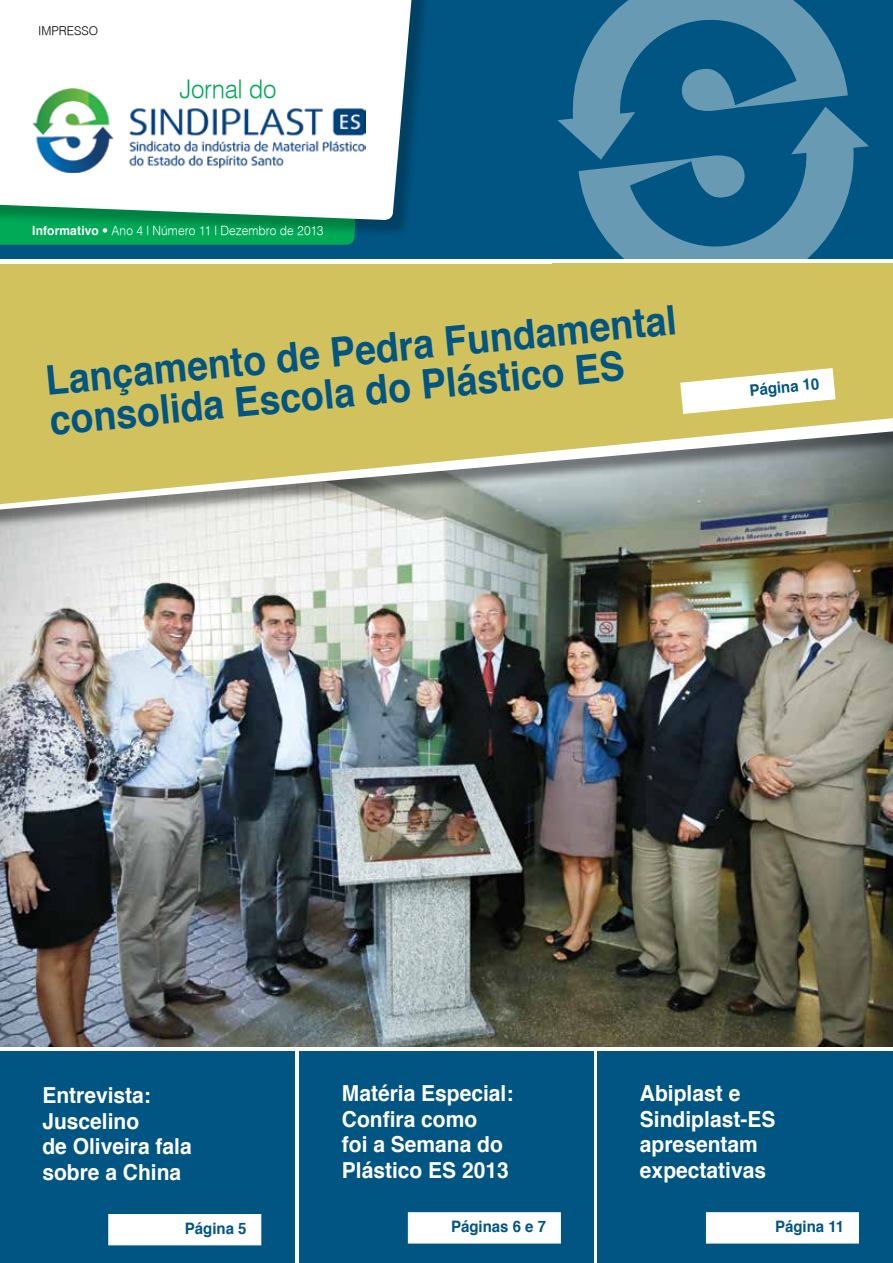
<style>
.page{position:relative;width:893px;height:1263px;background:#fff}
.page>*{position:absolute;margin:0;border:0;box-sizing:border-box;transform-origin:0 0}
.t1{font:700 40.8px/41px "Helvetica";color:#005582;scale:.92 1}
.t2{font:300 25.2px "Helvetica";letter-spacing:-.015em;color:#00aa57;scale:.95 1}
.t3{font:700 22.05px/25.5px "Helvetica";color:#fff;scale:.95 1}
.t4{font:700 15.75px "Helvetica";color:#005582;scale:.95 1}
.t5{font:300 12.6px "Helvetica";letter-spacing:.005em;color:#fff;scale:.95 1}
.t6{font:300 12px "Helvetica";color:#000}
.s1{font-weight:700}
</style>
<div class="page">
<img style="left:0;top:532px;width:893px;height:514px">
<div style="left:0;top:107px;width:893px;height:425px;background:#000;opacity:.45"></div>
<svg style="left:0;top:263px;width:893px;height:241px;background:#c9be6c"></svg>
<div style="left:0;top:0;width:893px;height:259px;background:#005582"></div>
<svg style="left:0;top:238px;width:355px;height:7px;background:#00a558"></svg>
<div style="left:0;top:0;width:432px;height:238px;background:#000;opacity:.25"></div>
<svg style="left:0;top:0;width:414px;height:220px;background:#e9f2f0"></svg>
<img style="left:32px;top:88px;width:333px;height:85px">
<svg style="left:557px;top:0;width:291px;height:140px"></svg>
<svg style="left:579px;top:107px;width:290px;height:152px"></svg>
<hr style="left:0;top:259px;width:893px;height:4px;background:#fff">
<div style="left:0;top:1052px;width:294px;height:211px;background:#005582"></div>
<div style="left:299px;top:1052px;width:295px;height:211px;background:#005582"></div>
<div style="left:597px;top:1052px;width:296px;height:211px;background:#005582"></div>
<div style="left:108px;top:1214px;width:153px;height:31px;background:#fff;border:1px solid #fff"></div>
<div style="left:706px;top:1212px;width:153px;height:31px;background:#fff;border:1px solid #fff"></div>
<div style="left:408px;top:1212px;width:153px;height:31px;background:#fff;border:1px solid #fff"></div>
<svg style="left:680px;top:368px;width:156px;height:46px"></svg>
<div style="left:553px;top:263px;width:340px;height:38px;background:#d2c25d"></div>
<p class="t6" style="left:38px;top:24px;width:61px">IMPRESSO</p>
<p class="t2" style="left:179px;top:73px;width:104px">Jornal do</p>
<p class="t5" style="left:32px;top:222px;width:308px"><span class="s1">Informativo</span> • Ano 4 | Número 11 | Dezembro de 2013</p>
<h1 class="t1" style="left:44px;top:358px;width:690px;rotate:-5deg">Lançamento de Pedra Fundamental consolida Escola do Plástico ES</h1>
<p class="t4" style="left:748px;top:378px;width:75px;rotate:-6deg">Página 10</p>
<p class="t3" style="left:42px;top:1083px;width:159px">Entrevista:<br>Juscelino<br>de Oliveira fala sobre a China</p>
<p class="t3" style="left:342px;top:1081px;width:182px">Matéria Especial:<br>Confira como<br>foi a Semana do<br>Plástico ES 2013</p>
<p class="t3" style="left:640px;top:1081px;width:144px">Abiplast e<br>Sindiplast-ES apresentam expectativas</p>
<p class="t4" style="left:185px;top:1215px;width:66px">Página 5</p>
<p class="t4" style="left:451px;top:1213px;width:102px">Páginas 6 e 7</p>
<p class="t4" style="left:775px;top:1213px;width:74px">Página 11</p>
</div>
